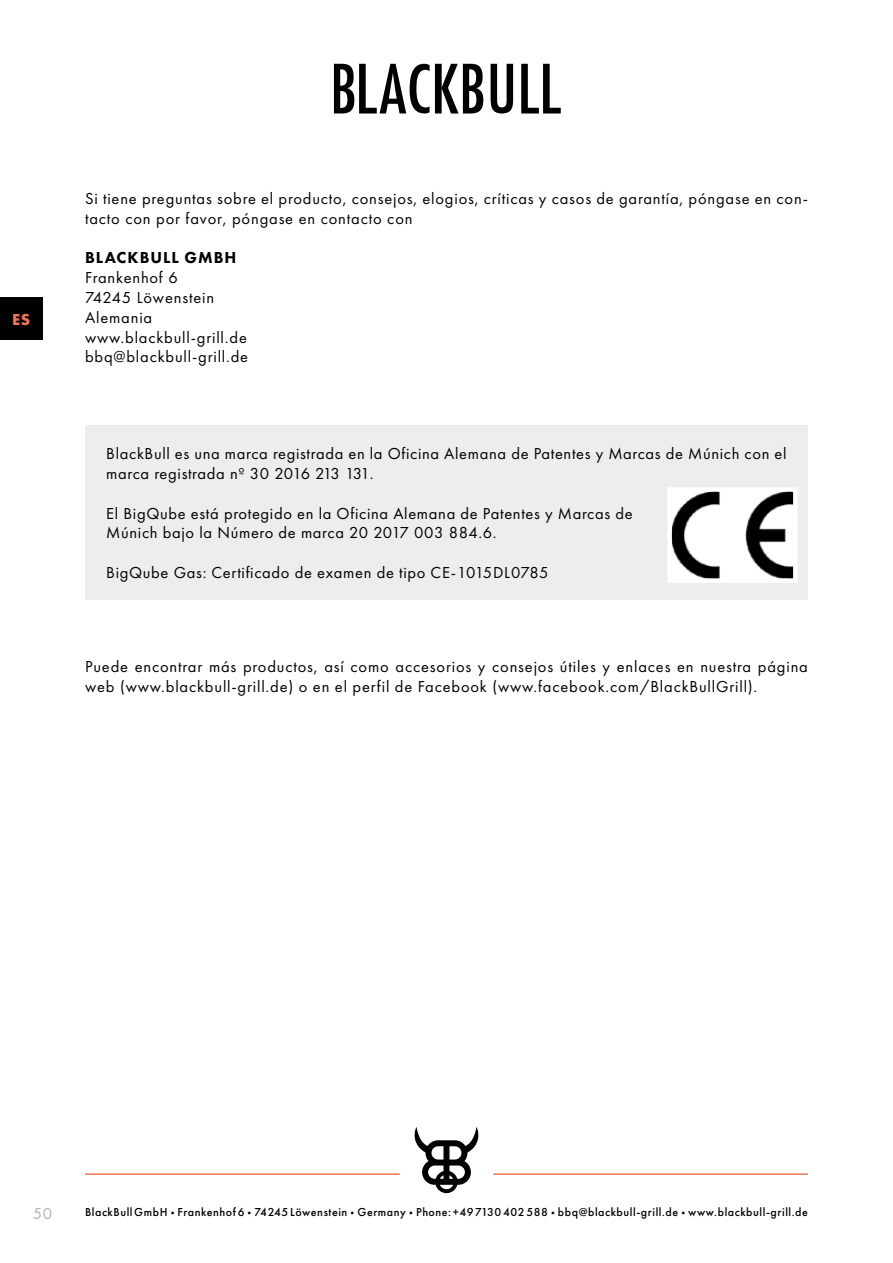
<style>
.page{position:relative;width:893px;height:1263px;background:#fff}
.page>*{position:absolute;margin:0;border:0;box-sizing:border-box;transform-origin:0 0}
.t1{font:16.5px/19.8px "Futura PT";letter-spacing:.05em;color:#000}
.t2{font:800 16.5px "Futura PT";letter-spacing:.06em;color:#000}
.t3{font:16.5px "Futura PT";color:#b3b2b2}
.t4{font:700 16.5px "Futura PT";color:#ee7656}
.t5{font:500 12px "Futura PT";letter-spacing:.045em;color:#000}
.s1{font-family:"Acumin Pro";font-weight:400}
</style>
<div class="page">
<svg style="left:334px;top:64px;width:149px;height:49px"></svg>
<svg style="left:491px;top:64px;width:22px;height:49px"></svg>
<svg style="left:521px;top:64px;width:40px;height:49px"></svg>
<svg style="left:415px;top:1127px;width:63px;height:66px"></svg>
<hr style="left:493px;top:1173px;width:315px;height:2px;background:#ee7656">
<hr style="left:85px;top:1173px;width:315px;height:2px;background:#ee7656">
<div style="left:0;top:298px;width:43px;height:42px;background:#000"></div>
<div style="left:85px;top:425px;width:723px;height:175px;background:#ededed"></div>
<svg style="left:667px;top:487px;width:117px;height:96px;background:#b4b4b4"></svg>
<img style="left:784px;top:487px;width:14px;height:96px">
<p class="t4" style="left:12px;top:309px;width:20px">ES</p>
<p class="t1" style="left:85px;top:188px;width:724px">Si tiene preguntas sobre el producto, consejos, elogios, críticas y casos de garantía, póngase en con&shy;tacto con por favor, póngase en contacto con</p>
<p class="t2" style="left:85px;top:248px;width:153px">BLACKBULL GMBH</p>
<p class="t1" style="left:85px;top:268px;width:165px">Frankenhof 6<br>74245 Löwenstein<br>Alemania www.blackbull-grill.de bbq@blackbull-grill.de</p>
<p class="t1" style="left:106px;top:444px;width:682px">BlackBull es una marca registrada en la Oficina Alemana de Patentes y Marcas de Múnich con el marca registrada nº 30 2016 213 131.</p>
<p class="t1" style="left:106px;top:503px;width:528px">El BigQube está protegido en la Oficina Alemana de Patentes y Marcas de<br>Múnich bajo la Número de marca 20 2017 003 884.6.</p>
<p class="t1" style="left:106px;top:562px;width:444px">BigQube Gas: Certificado de examen de tipo CE-1015DL0785</p>
<p class="t1" style="left:85px;top:656px;width:724px">Puede encontrar más productos, así como accesorios y consejos útiles y enlaces en nuestra página web (www.blackbull-grill.de) o en el perfil de Facebook (www.facebook.com/BlackBullGrill).</p>
<p class="t3" style="left:33px;top:1204px;width:21px">50</p>
<p class="t5" style="left:85px;top:1205px;width:724px">BlackBull GmbH <span class="s1">•</span> Frankenhof 6 <span class="s1">•</span> 74245 Löwenstein <span class="s1">•</span> Germany <span class="s1">•</span> Phone: +49 7130 402 588 <span class="s1">•</span> bbq@blackbull-grill.de <span class="s1">•</span> www.blackbull-grill.de</p>
</div>
